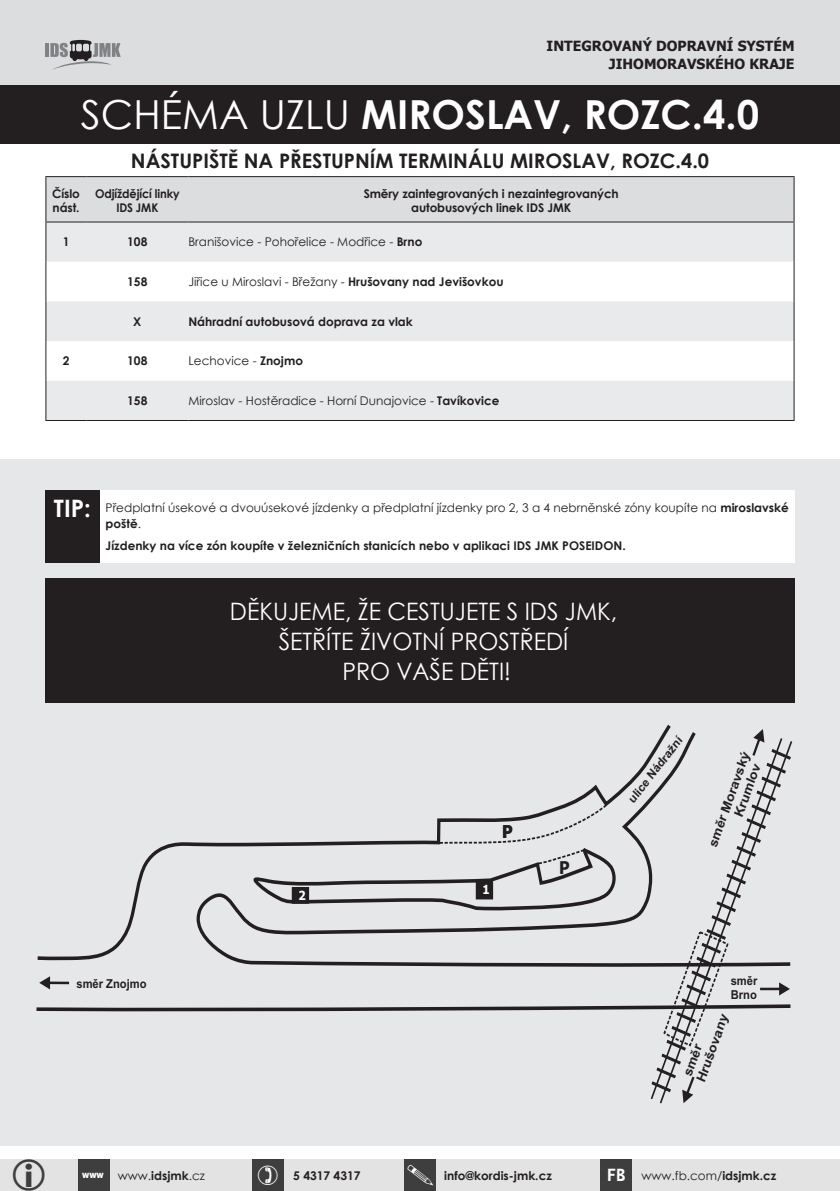
<style>
.page{position:relative;width:840px;height:1191px;background:#fff}
.page>*{position:absolute;margin:0;border:0;box-sizing:border-box;transform-origin:0 0}
.t1{font:700 40px "Century Gothic";color:#fff}
.t2{font:24px/30px "Century Gothic";color:#fff;text-align:center;scale:.96 1}
.t3{font:700 24px "Century Gothic";color:#fff}
.t4{font:700 20px "Century Gothic";color:#231f20}
.t5{font:700 17.6px "Tahoma";color:#231f20;scale:.91 1}
.t6{font:700 17px "Lucida Grande";color:#fff}
.t7{font:700 14px "Tahoma";color:#231f20}
.t8{font:700 12.8px/14.2px "Arial";color:#231f20;scale:1.08 1}
.t9{font:700 12.6px "Tahoma";color:#fff;scale:.91 1}
.t10{font:700 12.4px/13.8px "Arial";color:#231f20;scale:.91 1}
.t11{font:12px/16px "Century Gothic";color:#231f20}
.t12{font:700 12px/14.4px "Century Gothic";color:#231f20;text-align:center}
.t13{font:700 12px "Century Gothic";color:#231f20;scale:.94 1}
.t14{font:700 11.6px "Arial";color:#231f20}
.t15{font:7.2px "Switzerland Black CE";color:#fff}
.s1{font-weight:400}
.s2{font-weight:700}
</style>
<div class="page">
<div style="left:46px;top:177px;width:747px;height:44px;background:#dcdddf"></div>
<svg style="left:46px;top:222px;width:747px;height:198px;fill:#e9eaeb"></svg>
<hr style="left:45px;top:176px;width:41px;height:1px;background:#231f20">
<hr style="left:45px;top:177px;width:1px;height:44px;background:#231f20">
<hr style="left:86px;top:176px;width:102px;height:1px;background:#231f20">
<hr style="left:188px;top:176px;width:606px;height:1px;background:#231f20">
<hr style="left:793px;top:177px;width:1px;height:44px;background:#231f20">
<hr style="left:45px;top:221px;width:41px;height:1px;background:#231f20">
<hr style="left:86px;top:221px;width:102px;height:1px;background:#231f20">
<hr style="left:188px;top:221px;width:606px;height:1px;background:#231f20">
<hr style="left:45px;top:222px;width:1px;height:40px;background:#231f20">
<hr style="left:793px;top:222px;width:1px;height:40px;background:#231f20">
<hr style="left:45px;top:262px;width:1px;height:39px;background:#231f20">
<hr style="left:793px;top:262px;width:1px;height:39px;background:#231f20">
<hr style="left:45px;top:301px;width:1px;height:40px;background:#231f20">
<hr style="left:793px;top:301px;width:1px;height:40px;background:#231f20">
<hr style="left:45px;top:341px;width:1px;height:40px;background:#231f20">
<hr style="left:793px;top:341px;width:1px;height:40px;background:#231f20">
<hr style="left:45px;top:381px;width:1px;height:39px;background:#231f20">
<hr style="left:793px;top:381px;width:1px;height:39px;background:#231f20">
<hr style="left:45px;top:420px;width:41px;height:1px;background:#231f20">
<hr style="left:86px;top:420px;width:102px;height:1px;background:#231f20">
<hr style="left:188px;top:420px;width:606px;height:1px;background:#231f20">
<div style="left:0;top:85px;width:839px;height:59px;background:#231f20"></div>
<div style="left:0;top:0;width:839px;height:85px;background:#dcdddf"></div>
<hr style="left:45px;top:43px;width:4px;height:14px;background:#808285">
<svg style="left:50px;top:40px;width:71px;height:30px"></svg>
<div style="left:1px;top:459px;width:838px;height:686px;background:#e6e7e9"></div>
<div style="left:45px;top:490px;width:55px;height:73px;background:#231f20"></div>
<div style="left:45px;top:578px;width:749px;height:125px;background:#231f20"></div>
<div style="left:100px;top:490px;width:694px;height:73px;background:#fff"></div>
<svg style="left:36px;top:729px;width:757px;height:374px"></svg>
<div style="left:0;top:1159px;width:839px;height:32px;background:#e3e3e4"></div>
<div style="left:78px;top:1159px;width:31px;height:31px;background:#3e3e3f"></div>
<div style="left:404px;top:1159px;width:32px;height:31px;background:#3e3e3f"></div>
<div style="left:252px;top:1159px;width:32px;height:32px;background:#3e3e3f"></div>
<div style="left:600px;top:1159px;width:31px;height:32px;background:#3e3e3f"></div>
<p class="t7" style="left:546px;top:36px;width:249px">INTEGROVANÝ DOPRAVNÍ SYSTÉM</p>
<p class="t7" style="left:608px;top:54px;width:187px">JIHOMORAVSKÉHO KRAJE</p>
<p class="t1" style="left:81px;top:84px;width:679px"><span class="s1">SCHÉMA UZLU</span> MIROSLAV, ROZC.4.0</p>
<p class="t12" style="left:52px;top:186px;width:29px">Číslo</p>
<p class="t12" style="left:53px;top:200px;width:28px">nást.</p>
<p class="t4" style="left:131px;top:146px;width:579px">NÁSTUPIŠTĚ NA PŘESTUPNÍM TERMINÁLU MIROSLAV, ROZC.4.0</p>
<p class="t13" style="left:95px;top:185px;width:91px">Odjíždějící linky</p>
<p class="t13" style="left:116px;top:199px;width:46px">IDS JMK</p>
<p class="t12" style="left:363px;top:186px;width:256px">Směry zaintegrovaných i nezaintegrovaných autobusových linek IDS JMK</p>
<p class="t12" style="left:63px;top:234px;width:8px">1</p>
<p class="t12" style="left:127px;top:234px;width:22px">108</p>
<p class="t11" style="left:188px;top:234px;width:235px">Branišovice - Pohořelice - Modřice - <span class="s2">Brno</span></p>
<p class="t12" style="left:127px;top:274px;width:22px">158</p>
<p class="t11" style="left:188px;top:273px;width:316px">Jiřice u Miroslavi - Břežany - <span class="s2">Hrušovany nad Jevišovkou</span></p>
<p class="t12" style="left:133px;top:314px;width:10px">X</p>
<p class="t12" style="left:188px;top:314px;width:226px">Náhradní autobusová doprava za vlak</p>
<p class="t12" style="left:63px;top:353px;width:8px">2</p>
<p class="t12" style="left:127px;top:353px;width:22px">108</p>
<p class="t11" style="left:188px;top:353px;width:116px">Lechovice - <span class="s2">Znojmo</span></p>
<p class="t12" style="left:127px;top:393px;width:22px">158</p>
<p class="t11" style="left:188px;top:392px;width:312px">Miroslav - Hostěradice - Horní Dunajovice - <span class="s2">Tavíkovice</span></p>
<p class="t3" style="left:54px;top:490px;width:38px">TIP:</p>
<p class="t11" style="left:105px;top:500px;width:684px">Předplatní úsekové a dvouúsekové jízdenky a předplatní jízdenky pro 2, 3 a 4 nebrněnské zóny koupíte na <span class="s2">miroslavské poště</span>.</p>
<p class="t12" style="left:105px;top:538px;width:521px">Jízdenky na více zón koupíte v železničních stanicích nebo v aplikaci IDS JMK POSEIDON.</p>
<p class="t2" style="left:230px;top:596px;width:404px">DĚKUJEME, ŽE CESTUJETE S IDS JMK,</p>
<p class="t2" style="left:278px;top:626px;width:303px">ŠETŘÍTE ŽIVOTNÍ PROSTŘEDÍ<br>PRO VAŠE DĚTI!</p>
<p class="t9" style="left:298px;top:888px;width:9px">2</p>
<p class="t5" style="left:501px;top:821px;width:13px">P</p>
<p class="t9" style="left:482px;top:882px;width:9px">1</p>
<p class="t5" style="left:559px;top:857px;width:13px">P</p>
<p class="t14" style="left:626px;top:799px;width:82px;rotate:-52deg">ulice Nádražní</p>
<p class="t8" style="left:718px;top:809px;width:59px;text-indent:-37px;rotate:-70deg">směr Moravský<br>Krumlov</p>
<p class="t10" style="left:76px;top:978px;width:79px">směr Znojmo</p>
<p class="t10" style="left:730px;top:974px;width:31px">směr<br>Brno</p>
<p class="t8" style="left:680px;top:1074px;width:67px;rotate:-70deg">směr<br>Hrušovany</p>
<p class="t15" style="left:82px;top:1170px;width:23px">WWW</p>
<p class="t11" style="left:118px;top:1167px;width:88px">www.<span class="s2">idsjmk</span>.cz</p>
<p class="t12" style="left:293px;top:1167px;width:69px">5 4317 4317</p>
<p class="t12" style="left:444px;top:1167px;width:109px">info@kordis-jmk.cz</p>
<p class="t6" style="left:606px;top:1163px;width:20px">FB</p>
<p class="t11" style="left:641px;top:1167px;width:136px">www.fb.com/<span class="s2">idsjmk.cz</span></p>
</div>
